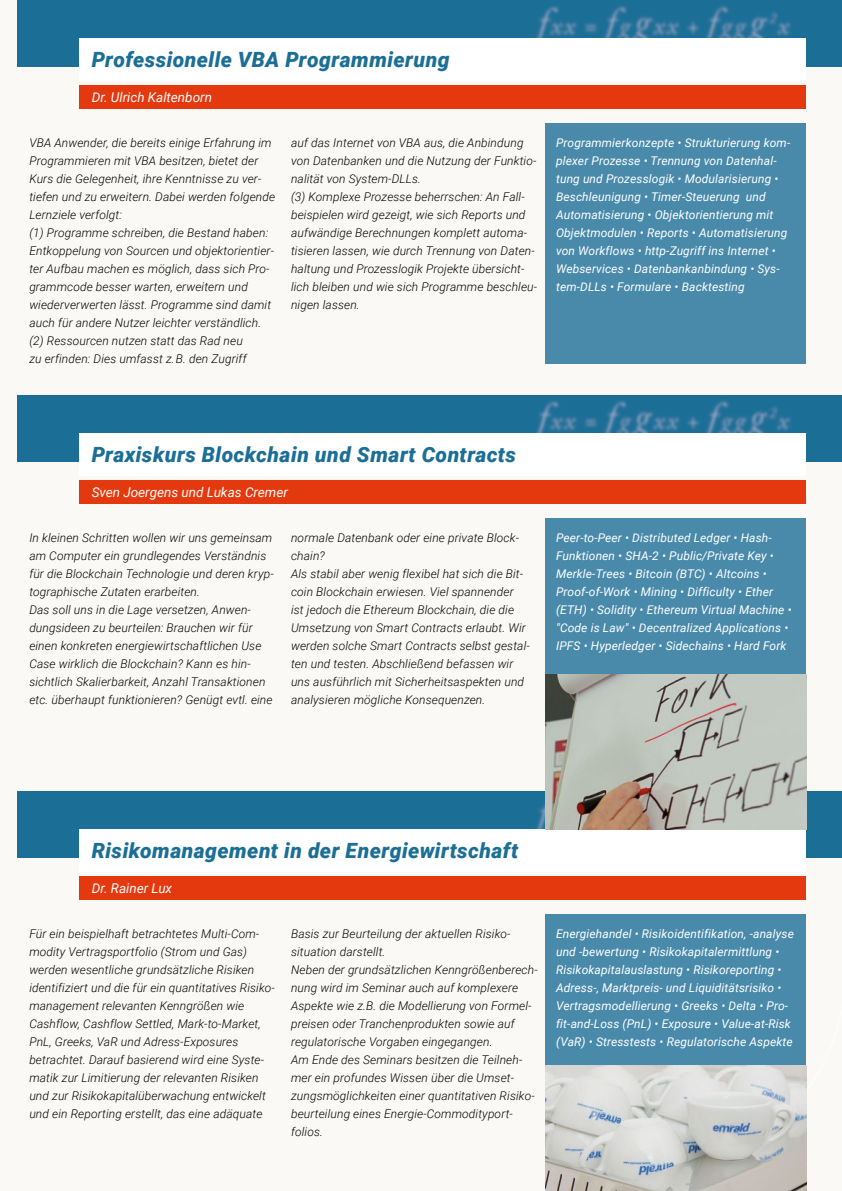
<style>
.page{position:relative;width:842px;height:1191px;background:#faf9f6}
.page>*{position:absolute;margin:0;border:0;box-sizing:border-box;transform-origin:0 0}
.t1{font:italic 900 21px "Roboto";letter-spacing:.02em;color:#1b6e96}
.t2{font:italic 13.5px "Roboto";color:#fff}
.t3{font:italic 300 12px/18px "Roboto";letter-spacing:.01em;color:#000}
.t4{font:italic 12px/18px "Roboto";letter-spacing:.01em;color:#fff}
</style>
<div class="page">
<div style="left:546px;top:124px;width:260px;height:240px;background:#498aab"></div>
<div style="left:18px;top:0;width:824px;height:67px;background:#1b6e96"></div>
<img style="left:536px;top:6px;width:255px;height:32px">
<div style="left:79px;top:38px;width:727px;height:43px;background:#fff"></div>
<div style="left:79px;top:85px;width:727px;height:23px;background:#e4390e"></div>
<div style="left:546px;top:519px;width:260px;height:240px;background:#498aab"></div>
<div style="left:18px;top:395px;width:824px;height:67px;background:#1b6e96"></div>
<img style="left:536px;top:400px;width:255px;height:33px">
<div style="left:79px;top:433px;width:727px;height:43px;background:#fff"></div>
<div style="left:79px;top:480px;width:727px;height:24px;background:#e4390e"></div>
<div style="left:546px;top:914px;width:260px;height:151px;background:#498aab"></div>
<div style="left:18px;top:791px;width:824px;height:66px;background:#1b6e96"></div>
<img style="left:536px;top:791px;width:271px;height:39px">
<div style="left:79px;top:829px;width:727px;height:43px;background:#fff"></div>
<div style="left:79px;top:876px;width:727px;height:23px;background:#e4390e"></div>
<img style="left:546px;top:674px;width:260px;height:155px">
<img style="left:546px;top:1065px;width:260px;height:126px">
<h1 class="t1" style="left:92px;top:44px;width:359px">Professionelle VBA Programmierung</h1>
<p class="t2" style="left:92px;top:88px;width:122px">Dr. Ulrich Kaltenborn</p>
<p class="t3" style="left:29px;top:133px;width:247px">VBA Anwender, die bereits einige Erfahrung im Programmieren mit VBA besitzen, bietet der Kurs die Gelegenheit, ihre Kenntnisse zu ver&shy;tiefen und zu erweitern. Dabei werden folgende Lernziele verfolgt:<br>(1) Programme schreiben, die Bestand haben:<br>Entkoppelung von Sourcen und objektorientier&shy;ter Aufbau machen es möglich, dass sich Pro&shy;grammcode besser warten, erweitern und wiederverwerten lässt. Programme sind damit auch für andere Nutzer leichter verständlich. (2) Ressourcen nutzen statt das Rad neu<br>zu erfinden: Dies umfasst z.B. den Zugriff</p>
<p class="t3" style="left:291px;top:133px;width:248px">auf das Internet von VBA aus, die Anbindung von Datenbanken und die Nutzung der Funktio&shy;nalität von System-DLLs.<br>(3) Komplexe Prozesse beherrschen: An Fall&shy;beispielen wird gezeigt, wie sich Reports und aufwändige Berechnungen komplett automa&shy;tisieren lassen, wie durch Trennung von Daten&shy;haltung und Prozesslogik Projekte übersicht&shy;lich bleiben und wie sich Programme beschleu&shy;nigen lassen.</p>
<p class="t4" style="left:556px;top:133px;width:236px">Programmierkonzepte • Strukturierung kom&shy;plexer Prozesse • Trennung von Datenhal&shy;tung und Prozesslogik • Modularisierung • Beschleunigung • Timer-Steuerung und Automatisierung • Objektorientierung mit Objektmodulen • Reports • Automatisierung von Workflows • http-Zugriff ins Internet • Webservices • Datenbankanbindung • Sys&shy;tem-DLLs • Formulare • Backtesting</p>
<h1 class="t1" style="left:92px;top:439px;width:426px">Praxiskurs Blockchain und Smart Contracts</h1>
<p class="t2" style="left:92px;top:483px;width:198px">Sven Joergens und Lukas Cremer</p>
<p class="t3" style="left:29px;top:528px;width:246px">In kleinen Schritten wollen wir uns gemeinsam am Computer ein grundlegendes Verständnis für die Blockchain Technologie und deren kryp&shy;tographische Zutaten erarbeiten.<br>Das soll uns in die Lage versetzen, Anwen&shy;dungsideen zu beurteilen: Brauchen wir für einen konkreten energiewirtschaftlichen Use Case wirklich die Blockchain? Kann es hin&shy;sichtlich Skalierbarkeit, Anzahl Transaktionen etc. überhaupt funktionieren? Genügt evtl. eine</p>
<p class="t3" style="left:291px;top:528px;width:240px">normale Datenbank oder eine private Block&shy;chain?<br>Als stabil aber wenig flexibel hat sich die Bit&shy;coin Blockchain erwiesen. Viel spannender<br>ist jedoch die Ethereum Blockchain, die die Umsetzung von Smart Contracts erlaubt. Wir werden solche Smart Contracts selbst gestal&shy;ten und testen. Abschließend befassen wir uns ausführlich mit Sicherheitsaspekten und analysieren mögliche Konsequenzen.</p>
<p class="t4" style="left:556px;top:528px;width:237px">Peer-to-Peer • Distributed Ledger • Hash-Funktionen • SHA-2 • Public/Private Key • Merkle-Trees • Bitcoin (BTC) • Altcoins • Proof-of-Work • Mining • Difficulty • Ether (ETH) • Solidity • Ethereum Virtual Machine • "Code is Law" • Decentralized Applications • IPFS • Hyperledger • Sidechains • Hard Fork</p>
<h1 class="t1" style="left:92px;top:835px;width:428px">Risikomanagement in der Energiewirtschaft</h1>
<p class="t2" style="left:92px;top:878px;width:82px">Dr. Rainer Lux</p>
<p class="t3" style="left:29px;top:924px;width:247px">Für ein beispielhaft betrachtetes Multi-Com&shy;modity Vertragsportfolio (Strom und Gas) werden wesentliche grundsätzliche Risiken identifiziert und die für ein quantitatives Risiko&shy;management relevanten Kenngrößen wie Cashflow, Cashflow Settled, Mark-to-Market, PnL, Greeks, VaR und Adress-Exposures betrachtet. Darauf basierend wird eine Syste&shy;matik zur Limitierung der relevanten Risiken und zur Risikokapitalüberwachung entwickelt und ein Reporting erstellt, das eine adäquate</p>
<p class="t3" style="left:291px;top:924px;width:248px">Basis zur Beurteilung der aktuellen Risiko&shy;situation darstellt.<br>Neben der grundsätzlichen Kenngrößenberech&shy;nung wird im Seminar auch auf komplexere Aspekte wie z.B. die Modellierung von Formel&shy;preisen oder Tranchenprodukten sowie auf regulatorische Vorgaben eingegangen.<br>Am Ende des Seminars besitzen die Teilneh&shy;mer ein profundes Wissen über die Umset&shy;zungsmöglichkeiten einer quantitativen Risiko&shy;beurteilung eines Energie-Commodityport&shy;folios.</p>
<p class="t4" style="left:556px;top:924px;width:239px">Energiehandel • Risikoidentifikation, -analyse und -bewertung • Risikokapitalermittlung • Risikokapitalauslastung • Risikoreporting • Adress-, Marktpreis- und Liquiditätsrisiko • Vertragsmodellierung • Greeks • Delta • Pro&shy;fit-and-Loss (PnL) • Exposure • Value-at-Risk (VaR) • Stresstests • Regulatorische Aspekte</p>
</div>
